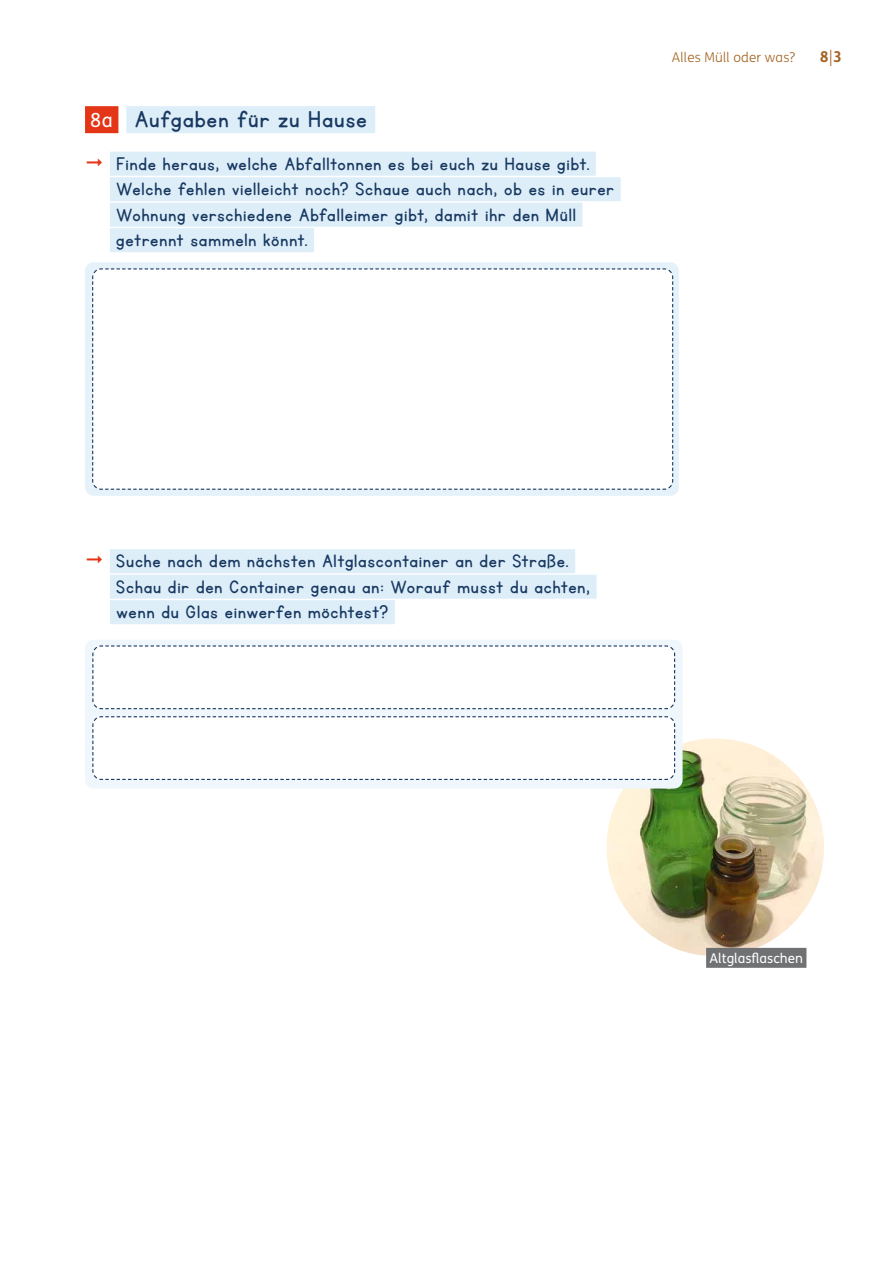
<style>
.page{position:relative;width:893px;height:1263px;background:#fff}
.page>*{position:absolute;margin:0;border:0;box-sizing:border-box;transform-origin:0 0}
.t1{font:27px "KG Primary Penmanship 2";letter-spacing:.005em;color:#183860}
.t2{font:21px/25.5px "KG Primary Penmanship 2";letter-spacing:.005em;color:#183860}
.t3{font:700 15px "FS Me";color:#a2621f}
.t4{font:300 13.5px "FS Me";letter-spacing:.01em;color:#a2621f}
.t5{font:13.5px "FS Me";color:#fff}
.s1{font-family:"FS Me";font-size:19.5px;color:#fff}
.s2{color:#e53517}
.s3{font-weight:300}
</style>
<div class="page">
<div style="left:85px;top:106px;width:33px;height:27px;background:#e53517"></div>
<div style="left:126px;top:106px;width:249px;height:27px;background:#ddeef9"></div>
<div style="left:110px;top:152px;width:486px;height:24px;background:#ddeef9"></div>
<div style="left:110px;top:177px;width:511px;height:24px;background:#ddeef9"></div>
<div style="left:110px;top:203px;width:472px;height:24px;background:#ddeef9"></div>
<div style="left:110px;top:228px;width:204px;height:24px;background:#ddeef9"></div>
<div style="left:85px;top:262px;width:594px;height:234px;background:#e6f2fa;border-radius:9px"></div>
<div style="left:92px;top:268px;width:582px;height:222px;background:#fff"></div>
<div style="left:110px;top:549px;width:465px;height:24px;background:#ddeef9"></div>
<div style="left:110px;top:575px;width:487px;height:24px;background:#ddeef9"></div>
<div style="left:110px;top:600px;width:285px;height:24px;background:#ddeef9"></div>
<img style="left:606px;top:738px;width:218px;height:218px;border-radius:109px">
<div style="left:706px;top:948px;width:100px;height:20px;background:#707172"></div>
<div style="left:85px;top:640px;width:598px;height:148px;background:#eff7fc;border-radius:9px"></div>
<div style="left:92px;top:645px;width:584px;height:65px;background:#fff"></div>
<div style="left:92px;top:716px;width:584px;height:64px;background:#fff"></div>
<p class="t1" style="left:90px;top:106px;width:279px"><span class="s1">8a</span> Aufgaben für zu Hause</p>
<p class="t2" style="left:116px;top:151px;width:500px;text-indent:-31px"><span class="s2">◻</span> Finde heraus, welche Abfalltonnen es bei euch zu Hause gibt.<br>Welche fehlen vielleicht noch? Schaue auch nach, ob es in eurer Wohnung verschiedene Abfalleimer gibt, damit ihr den Müll getrennt sammeln könnt.</p>
<p class="t4" style="left:672px;top:50px;width:125px">Alles Müll oder was?</p>
<p class="t3" style="left:820px;top:48px;width:24px">8<span class="s3">|</span>3</p>
<p class="t2" style="left:116px;top:549px;width:476px;text-indent:-31px"><span class="s2">◻</span> Suche nach dem nächsten Altglascontainer an der Straße.<br>Schau dir den Container genau an: Worauf musst du achten, wenn du Glas einwerfen möchtest?</p>
<p class="t5" style="left:709px;top:950px;width:95px">Altglasflaschen</p>
</div>
